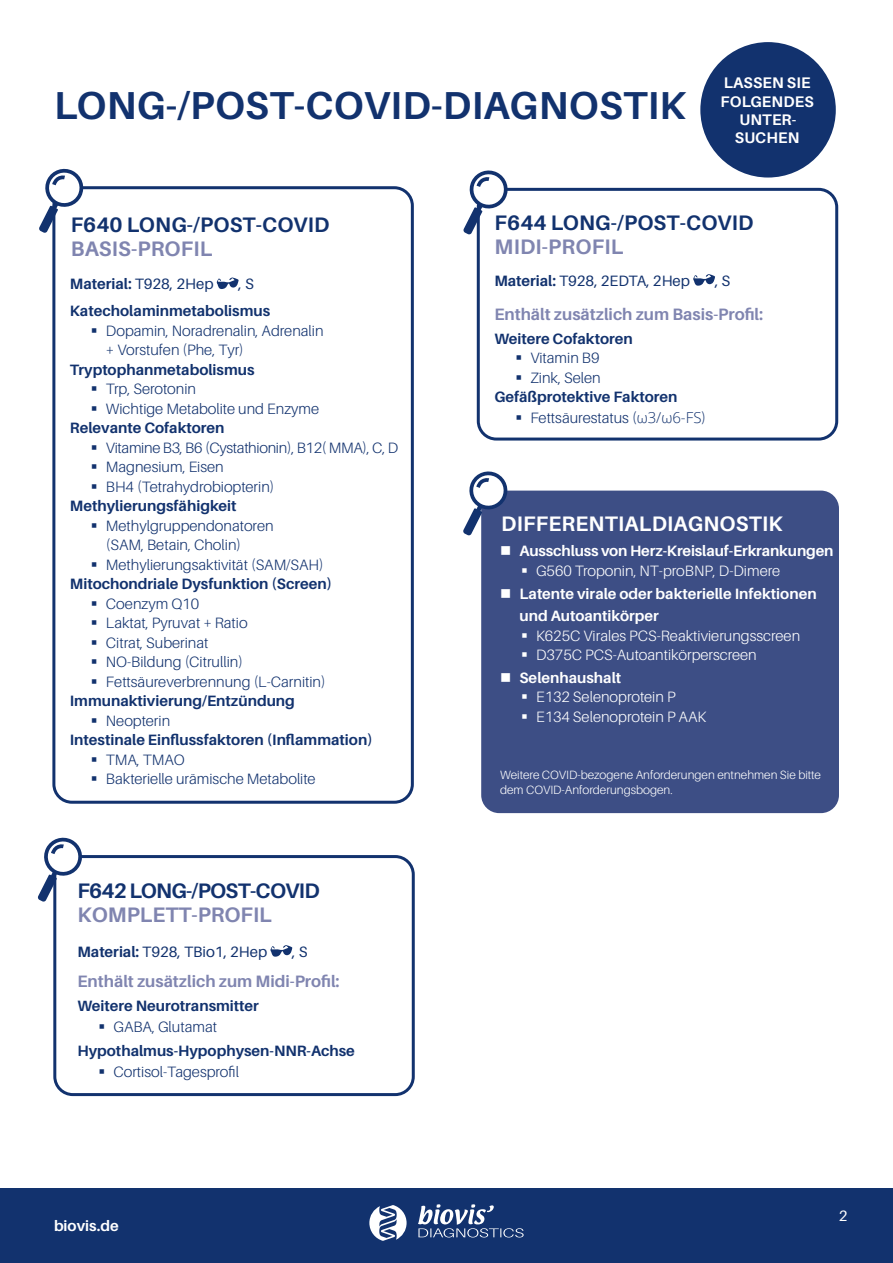
<style>
.page{position:relative;width:893px;height:1263px;background:#fff}
.page>*{position:absolute;margin:0;border:0;box-sizing:border-box;transform-origin:0 0}
.t1{font:700 39px "Aileron";letter-spacing:.01em;color:#12326e}
.t2{font:700 21px "Aileron";color:#12326e}
.t3{font:700 21px "Aileron";letter-spacing:.01em;color:#8085b0}
.t4{font:700 21px "Aileron";letter-spacing:.01em;color:#fff}
.t5{font:700 21px "Aileron";letter-spacing:-.03em;color:#12326e}
.t6{font:700 16.5px "Aileron";color:#8085b0}
.t7{font:700 15.3px/18.5px "Aileron";letter-spacing:.01em;color:#fff;text-align:center}
.t8{font:300 15px/19.5px "Aileron";color:#12326e}
.t9{font:700 15px/21px "Aileron";color:#12326e}
.t10{font:300 15px/19.5px "Aileron";color:#fff}
.t11{font:700 15px/22.5px "Aileron";color:#fff}
.t12{font:15px "Aileron";color:#12326e}
.t13{font:15px "Aileron";color:#fff}
.t14{font:300 12px/14.4px "Aileron";color:#fff}
.s1{font-weight:400}
.s2{font-weight:700}
.s3{font-weight:300}
.s4{font-family:"Open Sans";font-weight:300}
</style>
<div class="page">
<div style="left:0;top:1188px;width:893px;height:75px;background:#12326e"></div>
<svg style="left:369px;top:1204px;width:155px;height:37px"></svg>
<div style="left:700px;top:42px;width:136px;height:136px;background:#12326e;border-radius:50%"></div>
<div style="left:52px;top:186px;width:362px;height:618px;border:3px solid #12326e;border-radius:18px"></div>
<svg style="left:217px;top:277px;width:22px;height:12px"></svg>
<svg style="left:39px;top:168px;width:46px;height:65px"></svg>
<div style="left:477px;top:188px;width:361px;height:253px;border:3px solid #12326e;border-radius:18px"></div>
<svg style="left:693px;top:274px;width:22px;height:12px"></svg>
<svg style="left:463px;top:170px;width:46px;height:65px"></svg>
<div style="left:53px;top:855px;width:362px;height:241px;border:3px solid #12326e;border-radius:18px"></div>
<svg style="left:270px;top:945px;width:22px;height:12px"></svg>
<svg style="left:38px;top:837px;width:45px;height:65px"></svg>
<div style="left:481px;top:491px;width:358px;height:322px;background:#3d4e85;border-radius:18px"></div>
<svg style="left:463px;top:471px;width:46px;height:65px"></svg>
<h1 class="t1" style="left:54px;top:84px;width:633px">LONG-/POST-COVID-DIAGNOSTIK</h1>
<p class="t7" style="left:720px;top:74px;width:95px">LASSEN SIE<br>FOLGENDES<br>UNTER-<br>SUCHEN</p>
<h2 class="t2" style="left:71px;top:213px;width:260px">F640 LONG-/POST-COVID</h2>
<h2 class="t3" style="left:71px;top:237px;width:143px">BASIS-PROFIL</h2>
<p class="t9" style="left:70px;top:273px;width:145px">Material: <span class="s1">T928, 2Hep</span></p>
<p class="t12" style="left:239px;top:276px;width:17px">, S</p>
<p class="t9" style="left:70px;top:300px;width:202px">Katecholaminmetabolismus</p>
<p class="t8" style="left:106px;top:321px;width:219px">Dopamin, Noradrenalin, Adrenalin + Vorstufen (Phe, Tyr)</p>
<p class="t9" style="left:70px;top:359px;width:186px">Tryptophanmetabolismus</p>
<p class="t8" style="left:106px;top:379px;width:215px">Trp, Serotonin<br>Wichtige Metabolite und Enzyme</p>
<p class="t9" style="left:70px;top:417px;width:156px">Relevante Cofaktoren</p>
<p class="t8" style="left:106px;top:438px;width:294px">Vitamine B3, B6 (Cystathionin), B12( MMA), C, D<br>Magnesium, Eisen<br>BH4 (Tetrahydrobiopterin)</p>
<p class="t9" style="left:70px;top:495px;width:168px">Methylierungsfähigkeit</p>
<p class="t8" style="left:106px;top:516px;width:219px">Methylgruppendonatoren<br>(SAM, Betain, Cholin)<br>Methylierungsaktivität (SAM/SAH)</p>
<p class="t9" style="left:70px;top:573px;width:264px">Mitochondriale Dysfunktion (Screen)</p>
<p class="t8" style="left:106px;top:594px;width:221px">Coenzym Q10<br>Laktat, Pyruvat + Ratio<br>Citrat, Suberinat<br>NO-Bildung (Citrullin)<br>Fettsäureverbrennung (L-Carnitin)</p>
<p class="t9" style="left:70px;top:690px;width:226px">Immunaktivierung/Entzündung</p>
<p class="t8" style="left:106px;top:711px;width:66px">Neopterin</p>
<p class="t9" style="left:70px;top:729px;width:304px">Intestinale Einflussfaktoren (Inflammation)</p>
<p class="t8" style="left:106px;top:750px;width:211px">TMA, TMAO<br>Bakterielle urämische Metabolite</p>
<h2 class="t5" style="left:78px;top:878px;width:244px">F642 LONG-/POST-COVID</h2>
<h2 class="t3" style="left:78px;top:902px;width:196px">KOMPLETT-PROFIL</h2>
<p class="t12" style="left:77px;top:943px;width:191px"><span class="s2">Material:</span> T928, TBio1, 2Hep</p>
<p class="t12" style="left:292px;top:943px;width:17px">, S</p>
<p class="t6" style="left:77px;top:972px;width:264px">Enthält zusätzlich zum Midi-Profil:</p>
<p class="t9" style="left:77px;top:995px;width:183px">Weitere Neurotransmitter</p>
<p class="t8" style="left:113px;top:1017px;width:105px">GABA, Glutamat</p>
<p class="t9" style="left:77px;top:1040px;width:279px">Hypothalmus-Hypophysen-NNR-Achse</p>
<p class="t8" style="left:113px;top:1062px;width:127px">Cortisol-Tagesprofil</p>
<p class="t11" style="left:54px;top:1215px;width:66px">biovis.de</p>
<h2 class="t2" style="left:495px;top:211px;width:260px">F644 LONG-/POST-COVID</h2>
<h2 class="t3" style="left:495px;top:235px;width:130px">MIDI-PROFIL</h2>
<p class="t12" style="left:494px;top:272px;width:197px"><span class="s2">Material:</span> T928, 2EDTA, 2Hep</p>
<p class="t12" style="left:715px;top:272px;width:17px">, S</p>
<p class="t6" style="left:494px;top:305px;width:270px">Enthält zusätzlich zum Basis-Profil:</p>
<p class="t9" style="left:494px;top:328px;width:140px">Weitere Cofaktoren</p>
<p class="t8" style="left:530px;top:349px;width:72px">Vitamin B9<br>Zink, Selen</p>
<p class="t9" style="left:530px;top:387px;width:177px;text-indent:-36px">Gefäßprotektive Faktoren<br><span class="s3">Fettsäurestatus (</span><span class="s4">ω3/ω6-FS</span><span class="s3">)</span></p>
<h2 class="t4" style="left:501px;top:512px;width:283px">DIFFERENTIALDIAGNOSTIK</h2>
<p class="t11" style="left:519px;top:540px;width:315px">Ausschluss von Herz-Kreislauf-Erkrankungen</p>
<p class="t10" style="left:536px;top:561px;width:246px">G560 Troponin, NT-proBNP, D-Dimere</p>
<p class="t11" style="left:519px;top:582px;width:299px">Latente virale oder bakterielle Infektionen und Autoantikörper</p>
<p class="t10" style="left:536px;top:626px;width:266px">K625C Virales PCS-Reaktivierungsscreen<br>D375C PCS-Autoantikörperscreen</p>
<p class="t11" style="left:519px;top:666px;width:103px">Selenhaushalt</p>
<p class="t10" style="left:536px;top:687px;width:172px">E132 Selenoprotein P<br>E134 Selenoprotein P AAK</p>
<p class="t14" style="left:500px;top:768px;width:323px">Weitere COVID-bezogene Anforderungen entnehmen Sie bitte dem COVID-Anforderungsbogen.</p>
<p class="t13" style="left:839px;top:1207px;width:10px">2</p>
</div>
